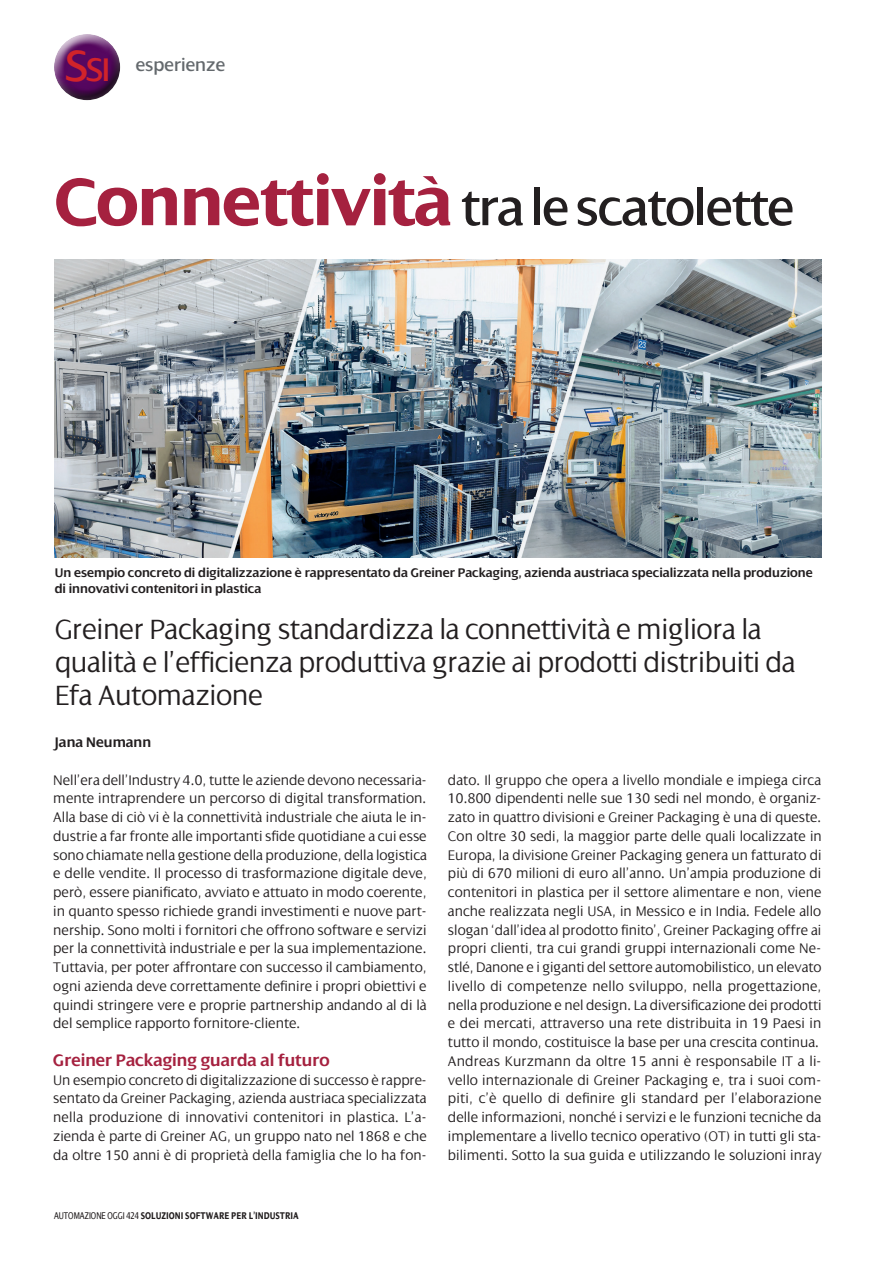
<style>
.page{position:relative;width:893px;height:1263px;background:#fff}
.page>*{position:absolute;margin:0;border:0;box-sizing:border-box;transform-origin:0 0}
.t1{font:54px "Dialog";letter-spacing:-.02em;color:#231f20}
.t2{font:300 30px/33px "Dialog";letter-spacing:-.015em;color:#231f20}
.t3{font:19.2px "Dialog";color:#64696d}
.t4{font:600 18px "Dialog";color:#a5213f}
.t5{font:300 15px/18.8px "Dialog";color:#231f20;text-align:justify}
.t6{font:600 15px "Dialog";color:#231f20}
.t7{font:600 13.5px/16.2px "Dialog";color:#231f20}
.t8{font:700 condensed 10.5px "Dialog";color:#231f20}
.s1{font-size:47.1px;color:#d1232a}
.s2{font-size:35.4px;color:#d1232a}
.s3{font-weight:700;font-size:72px;color:#a5213f}
.s4{font-weight:400}
</style>
<div class="page">
<img style="left:55px;top:259px;width:766px;height:299px">
<div style="left:53px;top:34px;width:69px;height:47px;background:#fff;opacity:.75"></div>
<div style="left:53px;top:43px;width:69px;height:60px;background:#231f20;opacity:.75"></div>
<p class="t3" style="left:66px;top:54px;width:161px"><span class="s1">S</span><span class="s2">SI</span> esperienze</p>
<h1 class="t1" style="left:55px;top:179px;width:741px"><span class="s3">Connettività</span> tra le scatolette</h1>
<p class="t7" style="left:55px;top:564px;width:759px">Un esempio concreto di digitalizzazione è rappresentato da Greiner Packaging, azienda austriaca specializzata nella produzione di innovativi contenitori in plastica</p>
<h2 class="t2" style="left:55px;top:613px;width:742px">Greiner Packaging standardizza la connettività e migliora la qualità e l’efficienza produttiva grazie ai prodotti distribuiti da<br>Efa Automazione</h2>
<p class="t6" style="left:53px;top:734px;width:99px">Jana Neumann</p>
<p class="t5" style="left:53px;top:770px;width:375px">Nell’era dell’Industry 4.0, tutte le aziende devono necessaria&shy;mente intraprendere un percorso di digital transformation.<br>Alla base di ciò vi è la connettività industriale che aiuta le in&shy;dustrie a far fronte alle importanti sfide quotidiane a cui esse sono chiamate nella gestione della produzione, della logistica e delle vendite. Il processo di trasformazione digitale deve, però, essere pianificato, avviato e attuato in modo coerente, in quanto spesso richiede grandi investimenti e nuove part&shy;nership. Sono molti i fornitori che offrono software e servizi per la connettività industriale e per la sua implementazione.<br>Tuttavia, per poter affrontare con successo il cambiamento, ogni azienda deve correttamente definire i propri obiettivi e quindi stringere vere e proprie partnership andando al di là del semplice rapporto fornitore-cliente.</p>
<p class="t4" style="left:53px;top:1050px;width:278px">Greiner Packaging guarda al futuro</p>
<p class="t5" style="left:53px;top:1070px;width:375px">Un esempio concreto di digitalizzazione di successo è rappre&shy;sentato da Greiner Packaging, azienda austriaca specializzata nella produzione di innovativi contenitori in plastica. L’a&shy;zienda è parte di Greiner AG, un gruppo nato nel 1868 e che da oltre 150 anni è di proprietà della famiglia che lo ha fon-</p>
<p class="t8" style="left:54px;top:1210px;width:246px"><span class="s4">AUTOMAZIONE OGGI 424</span> SOLUZIONI SOFTWARE PER L’INDUSTRIA</p>
<p class="t5" style="left:448px;top:770px;width:375px;text-align:left">dato. Il gruppo che opera a livello mondiale e impiega circa 10.800 dipendenti nelle sue 130 sedi nel mondo, è organiz&shy;zato in quattro divisioni e Greiner Packaging è una di queste.<br>Con oltre 30 sedi, la maggior parte delle quali localizzate in Europa, la divisione Greiner Packaging genera un fatturato di più di 670 milioni di euro all’anno. Un’ampia produzione di contenitori in plastica per il settore alimentare e non, viene anche realizzata negli USA, in Messico e in India. Fedele allo slogan ‘dall’idea al prodotto finito’, Greiner Packaging offre ai propri clienti, tra cui grandi gruppi internazionali come Ne&shy;stlé, Danone e i giganti del settore automobilistico, un elevato livello di competenze nello sviluppo, nella progettazione, nella produzione e nel design. La diversificazione dei prodotti e dei mercati, attraverso una rete distribuita in 19 Paesi in tutto il mondo, costituisce la base per una crescita continua.<br>Andreas Kurzmann da oltre 15 anni è responsabile IT a li&shy;vello internazionale di Greiner Packaging e, tra i suoi com&shy;piti, c’è quello di definire gli standard per l’elaborazione delle informazioni, nonché i servizi e le funzioni tecniche da implementare a livello tecnico operativo (OT) in tutti gli sta&shy;bilimenti. Sotto la sua guida e utilizzando le soluzioni inray</p>
</div>
